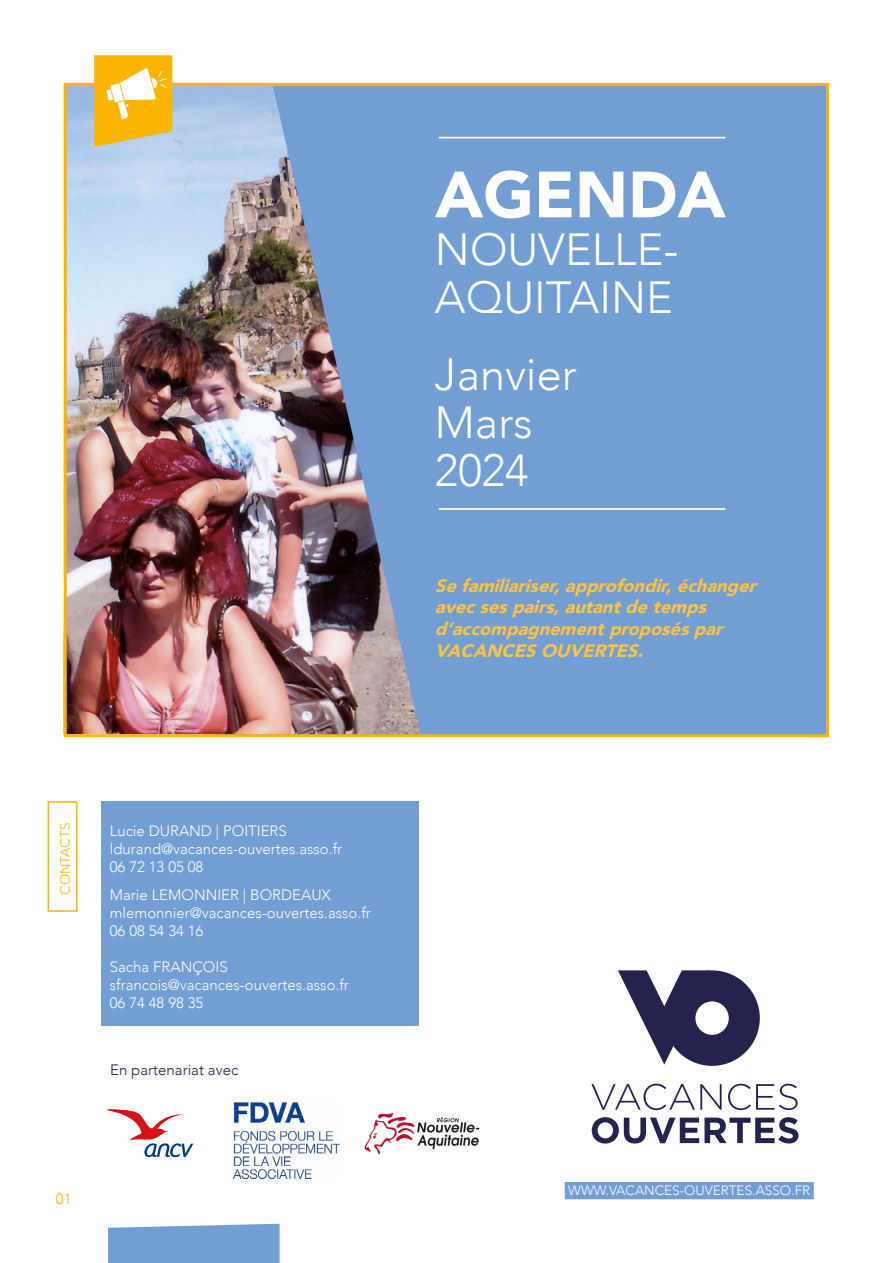
<style>
.page{position:relative;width:893px;height:1263px;background:#fff}
.page>*{position:absolute;margin:0;border:0;box-sizing:border-box;transform-origin:0 0}
.t1{font:900 64.5px "Avenir";color:#fff}
.t2{font:300 45px/48px "Avenir";color:#fff}
.t3{font:italic 900 18px/21.6px "Avenir";color:#fbc444}
.t4{font:300 15px/18px "Avenir";color:#fff}
.t5{font:300 15px "Avenir";color:#24234d}
.t6{font:300 15px "Avenir";color:#f9b500}
.t7{font:300 13.5px "Avenir";color:#fff}
.t8{font:300 13.5px "Avenir";color:#f9b500}
</style>
<div class="page">
<div style="left:214px;top:83px;width:615px;height:651px;background:#729ed4"></div>
<img style="left:68px;top:87px;width:353px;height:646px">
<svg style="left:618px;top:970px;width:142px;height:96px"></svg>
<svg style="left:591px;top:1084px;width:131px;height:26px"></svg>
<svg style="left:728px;top:1084px;width:70px;height:26px"></svg>
<svg style="left:592px;top:1117px;width:206px;height:26px"></svg>
<div style="left:565px;top:1182px;width:249px;height:17px;background:#729ed4"></div>
<hr style="left:439px;top:508px;width:286px;height:2px;background:#fff">
<hr style="left:439px;top:137px;width:286px;height:1px;background:#fff">
<div style="left:48px;top:801px;width:30px;height:111px;border:2px solid #f9b500"></div>
<div style="left:108px;top:1224px;width:172px;height:39px;background:#729ed4"></div>
<div style="left:101px;top:801px;width:318px;height:224px;background:#729ed4"></div>
<svg style="left:107px;top:1109px;width:86px;height:48px"></svg>
<img style="left:233px;top:1102px;width:107px;height:76px">
<div style="left:64px;top:83px;width:765px;height:654px;border:3px solid #f9b500"></div>
<svg style="left:94px;top:55px;width:78px;height:92px;background:#f4c33e"></svg>
<img style="left:364px;top:1112px;width:116px;height:43px">
<h1 class="t1" style="left:435px;top:140px;width:292px">AGENDA</h1>
<h2 class="t2" style="left:435px;top:226px;width:245px">NOUVELLE-<br>AQUITAINE</h2>
<h2 class="t2" style="left:435px;top:350px;width:143px">Janvier<br>Mars<br>2024</h2>
<p class="t3" style="left:435px;top:574px;width:330px">Sefamiliariser,approfondir,échanger avecsespairs,autantdetemps d’accompagnementproposéspar<br>VACANCESOUVERTES.</p>
<p class="t8" style="left:57px;top:895px;width:74px;rotate:-90deg">CONTACTS</p>
<p class="t4" style="left:110px;top:821px;width:234px">Lucie DURAND | POITIERS ldurand@vacances-ouvertes.asso.fr<br>06 72 13 05 08</p>
<p class="t4" style="left:110px;top:886px;width:262px">Marie LEMONNIER | BORDEAUX mlemonnier@vacances-ouvertes.asso.fr<br>06 08 54 34 16</p>
<p class="t4" style="left:110px;top:958px;width:241px">Sacha FRANÇOIS sfrancois@vacances-ouvertes.asso.fr<br>06 74 48 98 35</p>
<p class="t5" style="left:110px;top:1061px;width:130px">En partenariat avec</p>
<p class="t6" style="left:56px;top:1190px;width:17px">01</p>
<p class="t7" style="left:568px;top:1182px;width:243px">WWW.VACANCES-OUVERTES.ASSO.FR</p>
</div>
